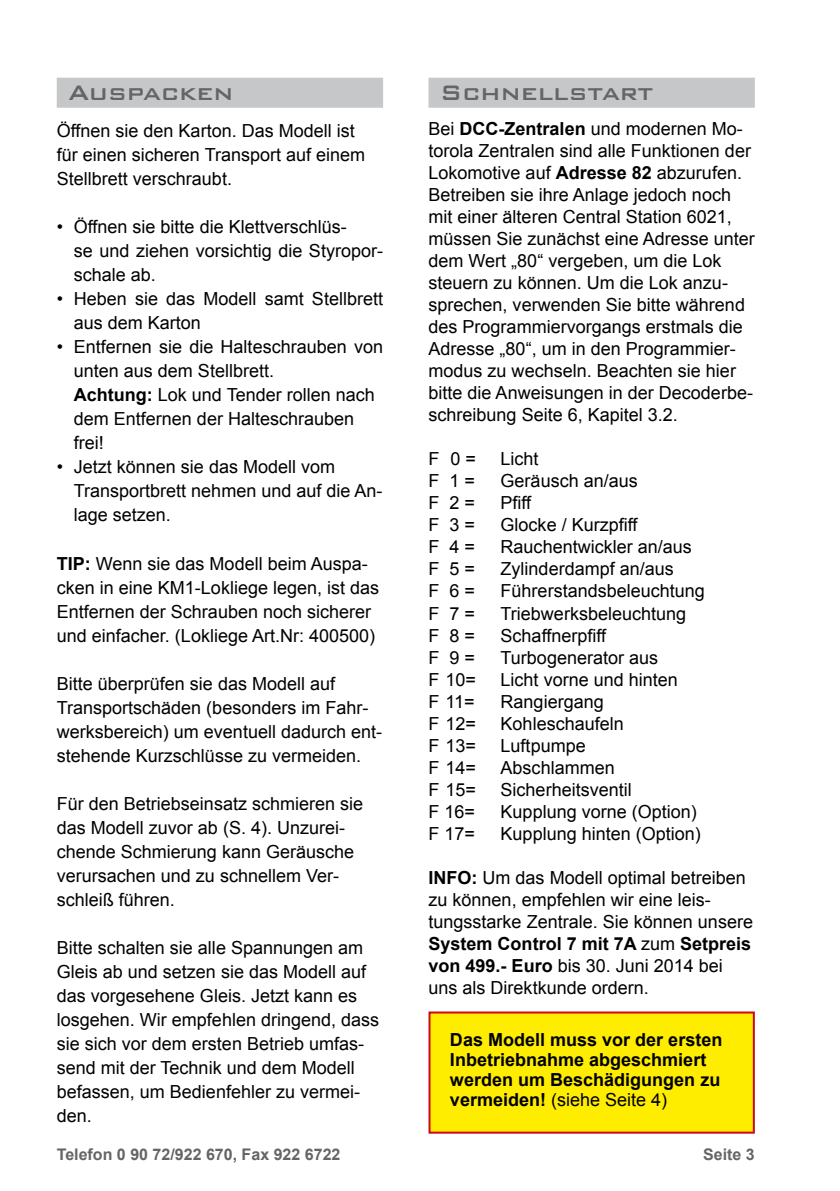
<style>
.page{position:relative;width:840px;height:1191px;background:#fff}
.page>*{position:absolute;margin:0;border:0;box-sizing:border-box;transform-origin:0 0}
.t1{font:500 28px "Bank Gothic BT";color:#646567}
.t2{font:18px/24px "Arial";color:#000}
.t3{font:700 18px/20px "Arial";color:#000}
.t4{font:700 16px "Arial";color:#646567}
.s1{font-weight:700}
.s2{font-weight:400}
</style>
<div class="page">
<div style="left:57px;top:78px;width:326px;height:30px;background:#c6c7c8"></div>
<div style="left:428px;top:78px;width:326px;height:30px;background:#c6c7c8"></div>
<div style="left:428px;top:1011px;width:326px;height:122px;background:#ffed00;border:2px solid #cd071e"></div>
<h1 class="t1" style="left:68px;top:77px;width:167px">Auspacken</h1>
<p class="t2" style="left:57px;top:119px;width:310px">Öffnen sie den Karton. Das Modell ist für einen sicheren Transport auf einem<br>Stellbrett verschraubt.</p>
<p class="t2" style="left:74px;top:215px;width:310px;text-indent:-17px">• Öffnen sie bitte die Klettverschlüs-<br>se und ziehen vorsichtig die Styropor&shy;schale ab.</p>
<p class="t2" style="left:74px;top:287px;width:310px;text-indent:-17px">• Heben sie das Modell samt Stellbrett aus dem Karton</p>
<p class="t2" style="left:74px;top:335px;width:310px;text-indent:-17px">• Entfernen sie die Halteschrauben von unten aus dem Stellbrett.<br><span class="s1">Achtung:</span> Lok und Tender rollen nach dem Entfernen der Halteschrauben frei!</p>
<p class="t2" style="left:74px;top:455px;width:310px;text-indent:-17px">• Jetzt können sie das Modell vom<br>Transportbrett nehmen und auf die An&shy;lage setzen.</p>
<p class="t2" style="left:57px;top:551px;width:324px"><span class="s1">TIP:</span> Wenn sie das Modell beim Auspa&shy;cken in eine KM1-Lokliege legen, ist das Entfernen der Schrauben noch sicherer und einfacher. (Lokliege Art.Nr: 400500)</p>
<p class="t2" style="left:57px;top:671px;width:327px">Bitte überprüfen sie das Modell auf Transportschäden (besonders im Fahr&shy;werksbereich) um eventuell dadurch ent&shy;stehende Kurzschlüsse zu vermeiden.</p>
<p class="t2" style="left:57px;top:791px;width:308px">Für den Betriebseinsatz schmieren sie das Modell zuvor ab (S. 4). Unzurei&shy;chende Schmierung kann Geräusche verursachen und zu schnellem Ver&shy;schleiß führen.</p>
<p class="t2" style="left:57px;top:935px;width:324px">Bitte schalten sie alle Spannungen am Gleis ab und setzen sie das Modell auf das vorgesehene Gleis. Jetzt kann es losgehen. Wir empfehlen dringend, dass sie sich vor dem ersten Betrieb umfas&shy;send mit der Technik und dem Modell befassen, um Bedienfehler zu vermei&shy;den.</p>
<h1 class="t1" style="left:439px;top:77px;width:215px">Schnellstart</h1>
<p class="t2" style="left:428px;top:118px;width:327px;line-height:22px">Bei <span class="s1">DCC-Zentralen</span> und modernen Mo&shy;torola Zentralen sind alle Funktionen der Lokomotive auf <span class="s1">Adresse 82</span> abzurufen.<br>Betreiben sie ihre Anlage jedoch noch mit einer älteren Central Station 6021, müssen Sie zunächst eine Adresse unter dem Wert „80“ vergeben, um die Lok steuern zu können. Um die Lok anzu&shy;sprechen, verwenden Sie bitte während des Programmiervorgangs erstmals die Adresse „80“, um in den Programmier&shy;modus zu wechseln. Beachten sie hier bitte die Anweisungen in der Decoderbe&shy;schreibung Seite 6, Kapitel 3.2.</p>
<p class="t2" style="left:428px;top:447px;width:49px">F 0 =</p>
<p class="t2" style="left:500px;top:447px;width:40px">Licht</p>
<p class="t2" style="left:428px;top:469px;width:48px">F 1 =</p>
<p class="t2" style="left:500px;top:469px;width:139px">Geräusch an/aus</p>
<p class="t2" style="left:428px;top:491px;width:48px">F 2 =</p>
<p class="t2" style="left:500px;top:491px;width:32px">Pfiff</p>
<p class="t2" style="left:428px;top:513px;width:48px">F 3 =</p>
<p class="t2" style="left:500px;top:513px;width:138px">Glocke / Kurzpfiff</p>
<p class="t2" style="left:428px;top:535px;width:48px">F 4 =</p>
<p class="t2" style="left:500px;top:535px;width:193px">Rauchentwickler an/aus</p>
<p class="t2" style="left:428px;top:557px;width:48px">F 5 =</p>
<p class="t2" style="left:500px;top:557px;width:175px">Zylinderdampf an/aus</p>
<p class="t2" style="left:428px;top:579px;width:48px">F 6 =</p>
<p class="t2" style="left:500px;top:579px;width:206px">Führerstandsbeleuchtung</p>
<p class="t2" style="left:428px;top:601px;width:48px">F 7 =</p>
<p class="t2" style="left:500px;top:601px;width:187px">Triebwerksbeleuchtung</p>
<p class="t2" style="left:428px;top:623px;width:48px">F 8 =</p>
<p class="t2" style="left:500px;top:623px;width:107px">Schaffnerpfiff</p>
<p class="t2" style="left:428px;top:645px;width:48px">F 9 =</p>
<p class="t2" style="left:500px;top:645px;width:159px">Turbogenerator aus</p>
<p class="t2" style="left:428px;top:667px;width:49px">F 10=</p>
<p class="t2" style="left:500px;top:667px;width:179px">Licht vorne und hinten</p>
<p class="t2" style="left:428px;top:689px;width:48px">F 11=</p>
<p class="t2" style="left:500px;top:689px;width:105px">Rangiergang</p>
<p class="t2" style="left:428px;top:711px;width:49px">F 12=</p>
<p class="t2" style="left:500px;top:711px;width:125px">Kohleschaufeln</p>
<p class="t2" style="left:428px;top:733px;width:49px">F 13=</p>
<p class="t2" style="left:500px;top:733px;width:87px">Luftpumpe</p>
<p class="t2" style="left:428px;top:755px;width:49px">F 14=</p>
<p class="t2" style="left:500px;top:755px;width:116px">Abschlammen</p>
<p class="t2" style="left:428px;top:777px;width:49px">F 15=</p>
<p class="t2" style="left:500px;top:777px;width:133px">Sicherheitsventil</p>
<p class="t2" style="left:428px;top:799px;width:48px">F 16=</p>
<p class="t2" style="left:500px;top:799px;width:198px">Kupplung vorne (Option)</p>
<p class="t2" style="left:428px;top:821px;width:48px">F 17=</p>
<p class="t2" style="left:500px;top:821px;width:202px">Kupplung hinten (Option)</p>
<p class="t2" style="left:428px;top:866px;width:326px;line-height:22px"><span class="s1">INFO:</span> Um das Modell optimal betreiben zu können, empfehlen wir eine leis&shy;tungsstarke Zentrale. Sie können unsere <span class="s1">System Control 7 mit 7A</span> zum <span class="s1">Setpreis von 499.- Euro</span> bis 30. Juni 2014 bei uns als Direktkunde ordern.</p>
<p class="t3" style="left:449px;top:1029px;width:274px">Das Modell muss vor der ersten<br>Inbetriebnahme abgeschmiert werden um Beschädigungen zu vermeiden! <span class="s2">(siehe Seite 4)</span></p>
<p class="t4" style="left:57px;top:1143px;width:285px">Telefon 0 90 72/922 670, Fax 922 6722</p>
<p class="t4" style="left:702px;top:1143px;width:53px">Seite 3</p>
</div>
